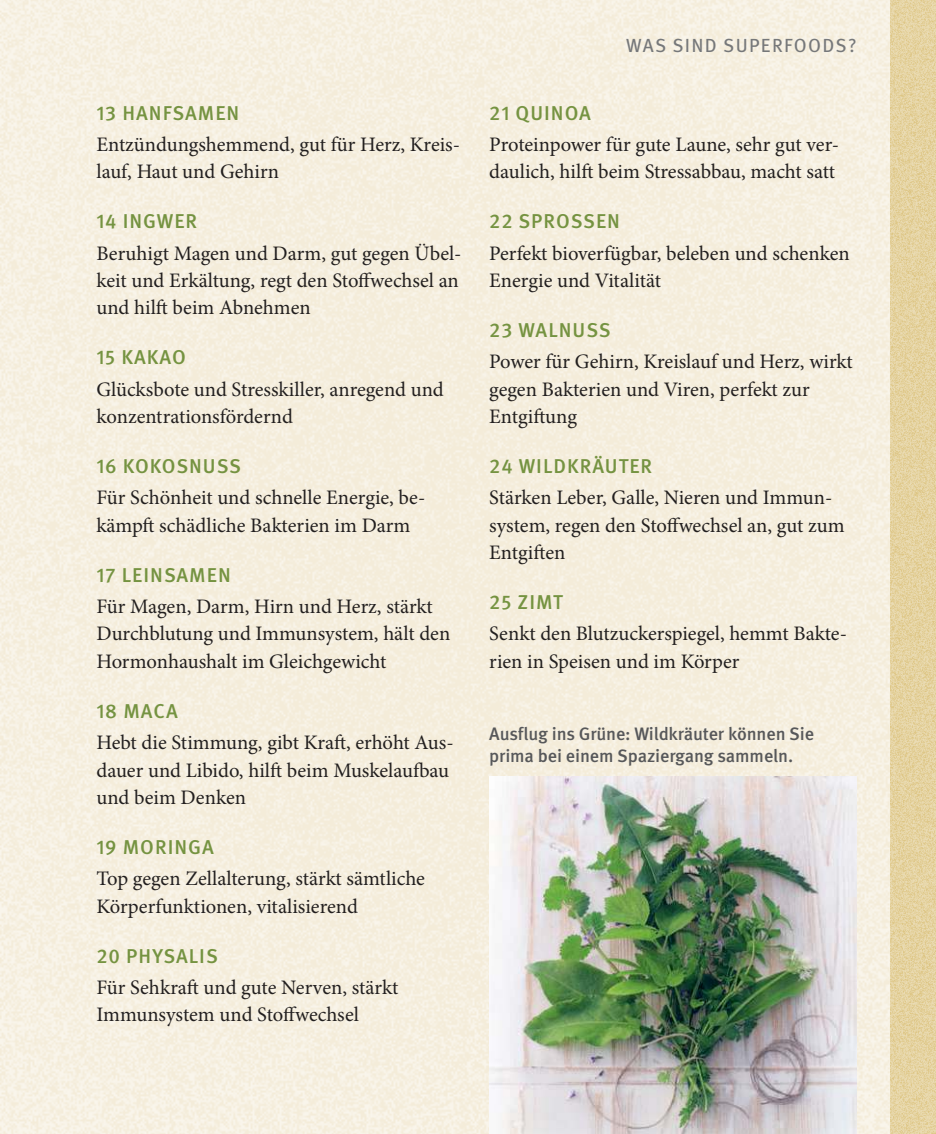
<style>
.page{position:relative;width:936px;height:1134px;background:#fff}
.page>*{position:absolute;margin:0;border:0;box-sizing:border-box;transform-origin:0 0}
.t1{font:20.6px/27.2px "Minion Pro";letter-spacing:-.005em;color:#221f1f}
.t2{font:500 20px "Meta OT";letter-spacing:.05em;color:#759341}
.t3{font:19px "Meta OT";letter-spacing:.07em;color:#76787a}
.t4{font:500 18px/22px "Meta OT";letter-spacing:-.01em;color:#57585a}
</style>
<div class="page">
<div style="left:0;top:0;width:935px;height:1134px;background:#f5efdf"></div>
<svg style="left:888px;top:0;width:47px;height:1134px;background:#e5d3a2"></svg>
<hr style="left:0;top:0;width:2px;height:1134px;background:#fff">
<img style="left:489px;top:776px;width:367px;height:358px">
<p class="t2" style="left:96px;top:102px;width:144px">13 hANfSAMEN</p>
<p class="t1" style="left:96px;top:132px;width:365px">Entzündungshemmend, gut für Herz, Kreis&shy;lauf, Haut und Gehirn</p>
<p class="t2" style="left:96px;top:211px;width:102px">14 INGWER</p>
<p class="t1" style="left:96px;top:240px;width:366px">Beruhigt Magen und Darm, gut gegen Übel&shy;keit und Erkältung, regt den Stofwechsel an und hilt beim Abnehmen</p>
<p class="t2" style="left:96px;top:347px;width:91px">15 kAkAo</p>
<p class="t1" style="left:96px;top:376px;width:349px">Glücksbote und Stresskiller, anregend und konzentrationsfördernd</p>
<p class="t2" style="left:96px;top:456px;width:146px">16 kokoSNUSS</p>
<p class="t1" style="left:96px;top:485px;width:330px">Für Schönheit und schnelle Energie, be&shy;kämpt schädliche Bakterien im Darm</p>
<p class="t2" style="left:96px;top:565px;width:136px">17 lEINSAMEN</p>
<p class="t1" style="left:96px;top:594px;width:355px">Für Magen, Darm, Hirn und Herz, stärkt<br>Durchblutung und Immunsystem, hält den<br>Hormonhaushalt im Gleichgewicht</p>
<p class="t2" style="left:96px;top:701px;width:83px">18 MAcA</p>
<p class="t1" style="left:96px;top:730px;width:359px">Hebt die Stimmung, gibt Krat, erhöht Aus&shy;dauer und Libido, hilt beim Muskelaubau und beim Denken</p>
<p class="t2" style="left:96px;top:837px;width:119px">19 MoRINGA</p>
<p class="t1" style="left:96px;top:866px;width:330px">Top gegen Zellalterung, stärkt sämtliche<br>Körperfunktionen, vitalisierend</p>
<p class="t2" style="left:96px;top:946px;width:123px">20 phySAlIS</p>
<p class="t1" style="left:96px;top:975px;width:303px">Für Sehkrat und gute Nerven, stärkt<br>Immunsystem und Stofwechsel</p>
<p class="t3" style="left:626px;top:38px;width:232px">WAS SIND SUPERFOODS?</p>
<p class="t2" style="left:489px;top:102px;width:103px">21 QUINoA</p>
<p class="t1" style="left:489px;top:132px;width:351px">Proteinpower für gute Laune, sehr gut ver&shy;daulich, hilt beim Stressabbau, macht satt</p>
<p class="t2" style="left:489px;top:211px;width:132px">22 SpRoSSEN</p>
<p class="t1" style="left:489px;top:240px;width:362px">Perfekt bioverfügbar, beleben und schenken<br>Energie und Vitalität</p>
<p class="t2" style="left:489px;top:320px;width:123px">23 WAlNUSS</p>
<p class="t1" style="left:489px;top:349px;width:365px">Power für Gehirn, Kreislauf und Herz, wirkt gegen Bakterien und Viren, perfekt zur<br>Entgitung</p>
<p class="t2" style="left:489px;top:456px;width:164px">24 WIlDkRäUtER</p>
<p class="t1" style="left:489px;top:485px;width:357px">Stärken Leber, Galle, Nieren und Immun&shy;system, regen den Stofwechsel an, gut zum<br>Entgiten</p>
<p class="t2" style="left:489px;top:592px;width:75px">25 zIMt</p>
<p class="t1" style="left:489px;top:621px;width:359px">Senkt den Blutzuckerspiegel, hemmt Bakte&shy;rien in Speisen und im Körper</p>
<p class="t4" style="left:489px;top:723px;width:326px">Ausflug ins Grüne: Wildkräuter können Sie prima bei einem Spaziergang sammeln.</p>
</div>
